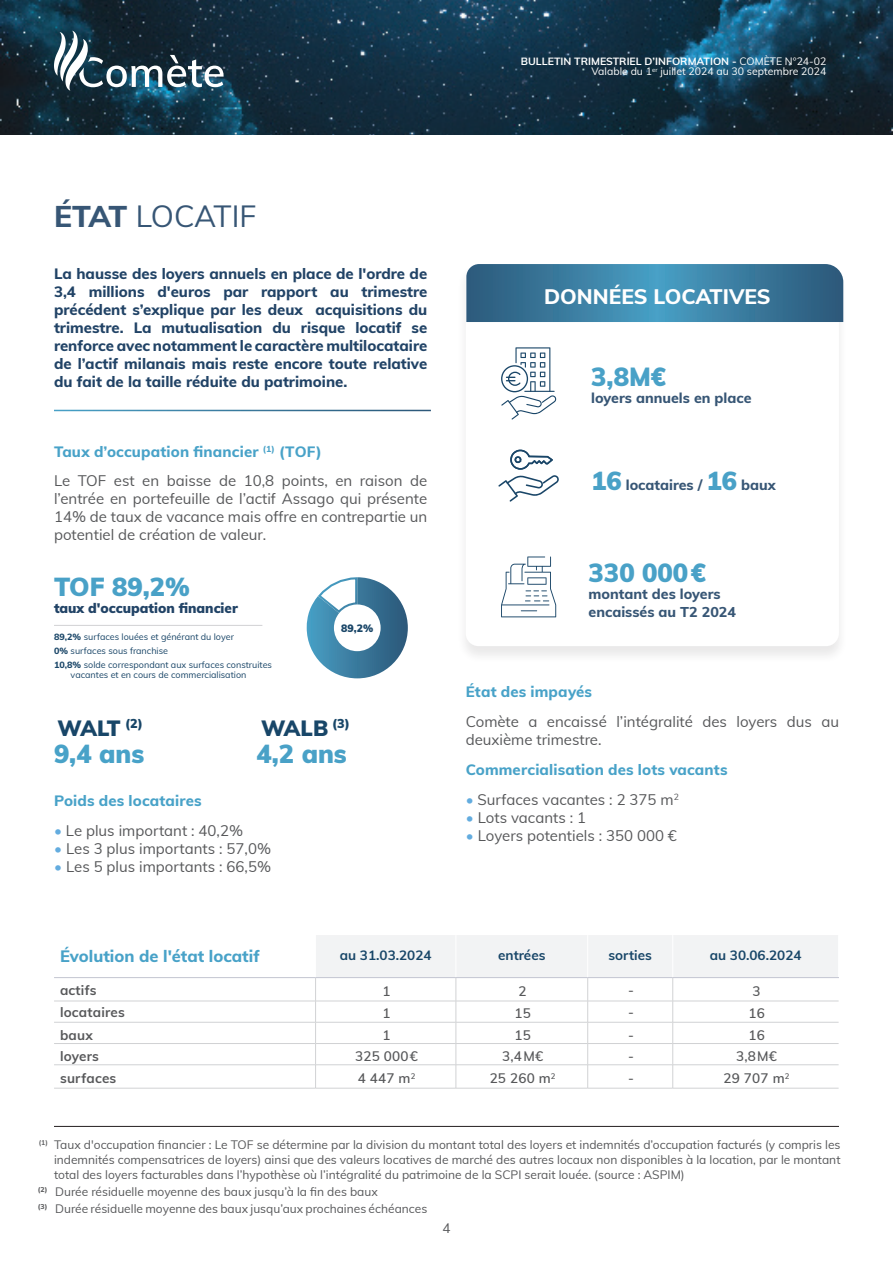
<style>
.page{position:relative;width:893px;height:1263px;background:#fff}
.page>*{position:absolute;margin:0;border:0;box-sizing:border-box;transform-origin:0 0}
.t1{font:30px "Muli";letter-spacing:-.01em;color:#375675}
.Extra_Bold_bleu_Marine{font:900 25.65px "Muli";color:#49a1c7}
.Extra_bold_Cyan{font:900 25.65px "Muli";color:#49a1c7}
.Extra_Bold_bleu_Marine-2{font:900 25.5px "Muli";color:#49a1c7}
.t2{font:900 25.5px "Muli";color:#48a2c8}
.t3{font:900 21.6px "Muli";letter-spacing:-.035em;color:#184668}
.t4{font:800 21px "Muli";color:#fff}
.TEXTE_TABLEAU_TITRE_FOND_SOMBRE{font:800 16.5px "Muli";color:#48a2c8}
.t5{font:15px/18px "Muli";color:#57585a}
.t6{font:800 15px/18px "Muli";color:#214366;text-align:justify}
.t7{font:800 15px "Muli";letter-spacing:.01em;color:#48a2c8}
.Extra_Bold_bleu_Marine-3{font:800 14.25px "Muli";color:#375675}
.Extra_bold_Cyan-2{font:800 14.25px "Muli";color:#375675}
.TEXTE_COURANT_TABLEAU_FOND_BLANC{font:600 13.5px "Muli";letter-spacing:.015em;color:#57585a}
.TEXTE_TABLEAU_TITRE_FOND_SOMBRE-2{font:700 13.5px "Muli";color:#184668}
.TEXTE_COURANT_TABLEAU_FOND_BLANC-2{font:700 13.5px "Muli";letter-spacing:.015em;color:#57585a}
.texte_bleu_chiffres_clés{font:900 13.5px "Muli";color:#214366}
.t8{font:13.5px "Muli";color:#57585a}
.t9{font:900 12.6px "Muli";color:#184668}
.t10{font:12px/15px "Muli";color:#57585a;text-align:justify}
.t11{font:700 10.5px "Muli";color:#fff}
.t12{font:10.5px "Muli";color:#fff}
.Extra_Bold_bleu_Marine-4{font:900 10.5px "Muli";color:#1a4668}
.t13{font:9px/10.5px "Muli";color:#1a4668}
.t14{font:800 7.05px "Muli";color:#57585a}
.t15{font:700 7.05px "Muli";color:#57585a}
.s1{font-weight:400}
.s2{font-weight:800}
.s3{color:#63acdf}
.s4{font-weight:900;font-size:25.5px;color:#49a1c7}
</style>
<div class="page">
<div style="left:457px;top:263px;width:391px;height:401px;background:#231f20;opacity:.1"></div>
<svg style="left:466px;top:322px;width:373px;height:324px"></svg>
<img style="left:0;top:0;width:893px;height:134px">
<svg style="left:54px;top:31px;width:170px;height:60px"></svg>
<svg style="left:501px;top:347px;width:56px;height:73px"></svg>
<svg style="left:466px;top:264px;width:377px;height:58px;background:#3b7b9e"></svg>
<svg style="left:498px;top:449px;width:61px;height:53px"></svg>
<hr style="left:54px;top:625px;width:208px;height:1px;background:#d1d2d4">
<svg style="left:501px;top:556px;width:55px;height:61px"></svg>
<hr style="left:54px;top:1126px;width:785px;height:1px;background:#231f20">
<hr style="left:54px;top:977px;width:262px;height:1px;background:#c3c5d1">
<hr style="left:54px;top:1001px;width:262px;height:1px;background:#d1d2d4">
<hr style="left:54px;top:1022px;width:262px;height:1px;background:#d1d2d4">
<hr style="left:54px;top:1043px;width:262px;height:1px;background:#d1d2d4">
<hr style="left:54px;top:1064px;width:262px;height:1px;background:#d1d2d4">
<svg style="left:315px;top:935px;width:524px;height:153px"></svg>
<hr style="left:54px;top:1088px;width:262px;height:1px;background:#d1d2d4">
<hr style="left:316px;top:1088px;width:140px;height:1px;background:#d1d2d4">
<hr style="left:456px;top:1088px;width:132px;height:1px;background:#d1d2d4">
<hr style="left:588px;top:1088px;width:85px;height:1px;background:#d1d2d4">
<hr style="left:673px;top:1088px;width:166px;height:1px;background:#d1d2d4">
<svg style="left:307px;top:577px;width:101px;height:101px"></svg>
<p class="t11" style="left:521px;top:53px;width:307px">BULLETIN TRIMESTRIEL D’INFORMATION - <span class="s1">COMÈTE N°24-02</span></p>
<p class="t12" style="left:592px;top:64px;width:236px">Valable du 1<sup>er</sup> juillet 2024 au 30 septembre 2024</p>
<p class="t1" style="left:54px;top:194px;width:204px"><span class="s2">ÉTAT</span> LOCATIF</p>
<p class="t6" style="left:54px;top:264px;width:375px">La hausse des loyers annuels en place de l'ordre de 3,4 millions d'euros par rapport au trimestre précédent s’explique par les deux acquisitions du trimestre. La mutualisation du risque locatif se renforce avec notamment le caractère multilocataire de l’actif milanais mais reste encore toute relative du fait de la taille réduite du patrimoine.</p>
<p class="t7" style="left:54px;top:441px;width:269px">Taux d’occupation financier <sup>(1)</sup> (TOF)</p>
<p class="t5" style="left:54px;top:471px;width:375px;text-align:justify">Le TOF est en baisse de 10,8 points, en raison de l’entrée en portefeuille de l’actif Assago qui présente 14% de taux de vacance mais offre en contrepartie un potentiel de création de valeur.</p>
<p class="Extra_Bold_bleu_Marine-2" style="left:54px;top:568px;width:137px">TOF 89,2%</p>
<p class="texte_bleu_chiffres_clés" style="left:54px;top:598px;width:185px">taux d'occupation financier</p>
<p class="t13" style="left:54px;top:631px;width:181px"><span class="s2">89,2%</span> surfaces louées et générant du loyer</p>
<p class="t13" style="left:54px;top:645px;width:116px"><span class="s2">0%</span> surfaces sous franchise</p>
<p class="t13" style="left:71px;top:659px;width:203px;text-indent:-17px"><span class="s2">10,8%</span> solde correspondant aux surfaces construites vacantes et en cours de commercialisation</p>
<p class="Extra_Bold_bleu_Marine-4" style="left:341px;top:620px;width:34px">89,2%</p>
<p class="t3" style="left:58px;top:712px;width:65px">WALT</p>
<p class="t9" style="left:125px;top:714px;width:19px">(2)</p>
<p class="t3" style="left:261px;top:712px;width:69px">WALB</p>
<p class="t9" style="left:332px;top:714px;width:19px">(3)</p>
<p class="t2" style="left:54px;top:735px;width:92px">9,4 ans</p>
<p class="Extra_Bold_bleu_Marine-2" style="left:257px;top:735px;width:92px">4,2 ans</p>
<p class="t7" style="left:54px;top:789px;width:149px">Poids des locataires</p>
<p class="t5" style="left:54px;top:820px;width:191px"><span class="s3">•</span> Le plus important : 40,2%</p>
<p class="t5" style="left:54px;top:838px;width:219px"><span class="s3">•</span> Les 3 plus importants : 57,0%</p>
<p class="t5" style="left:54px;top:856px;width:219px"><span class="s3">•</span> Les 5 plus importants : 66,5%</p>
<p class="t4" style="left:544px;top:281px;width:228px">DONNÉES LOCATIVES</p>
<p class="Extra_bold_Cyan" style="left:591px;top:358px;width:77px">3,8M€</p>
<p class="Extra_bold_Cyan-2" style="left:591px;top:388px;width:162px">loyers annuels en place</p>
<p class="Extra_Bold_bleu_Marine-3" style="left:591px;top:474px;width:186px"><span class="s4">16</span> locataires / <span class="s4">16</span> baux</p>
<p class="Extra_Bold_bleu_Marine" style="left:589px;top:554px;width:119px">330 000€</p>
<p class="Extra_Bold_bleu_Marine-3" style="left:589px;top:584px;width:134px">montant des loyers</p>
<p class="Extra_Bold_bleu_Marine-3" style="left:589px;top:601px;width:149px">encaissés au T2 2024</p>
<p class="t7" style="left:466px;top:681px;width:128px">État des impayés</p>
<p class="t5" style="left:466px;top:712px;width:375px">Comète a encaissé l’intégralité des loyers dus au deuxième trimestre.</p>
<p class="t7" style="left:466px;top:759px;width:264px">Commercialisation des lots vacants</p>
<p class="t5" style="left:466px;top:790px;width:215px"><span class="s3">•</span> Surfaces vacantes : 2 375 m<sup>2</sup></p>
<p class="t5" style="left:466px;top:808px;width:122px"><span class="s3">•</span> Lots vacants : 1</p>
<p class="t5" style="left:466px;top:826px;width:213px"><span class="s3">•</span> Loyers potentiels : 350 000 €</p>
<p class="TEXTE_TABLEAU_TITRE_FOND_SOMBRE" style="left:60px;top:943px;width:201px">Évolution de l'état locatif</p>
<p class="TEXTE_TABLEAU_TITRE_FOND_SOMBRE-2" style="left:340px;top:945px;width:93px">au 31.03.2024</p>
<p class="TEXTE_TABLEAU_TITRE_FOND_SOMBRE-2" style="left:498px;top:945px;width:49px">entrées</p>
<p class="TEXTE_TABLEAU_TITRE_FOND_SOMBRE-2" style="left:608px;top:945px;width:45px">sorties</p>
<p class="TEXTE_TABLEAU_TITRE_FOND_SOMBRE-2" style="left:710px;top:945px;width:93px">au 30.06.2024</p>
<p class="TEXTE_COURANT_TABLEAU_FOND_BLANC-2" style="left:60px;top:980px;width:38px">actifs</p>
<p class="TEXTE_COURANT_TABLEAU_FOND_BLANC" style="left:383px;top:981px;width:10px">1</p>
<p class="TEXTE_COURANT_TABLEAU_FOND_BLANC" style="left:519px;top:981px;width:10px">2</p>
<p class="TEXTE_COURANT_TABLEAU_FOND_BLANC" style="left:628px;top:980px;width:7px">-</p>
<p class="TEXTE_COURANT_TABLEAU_FOND_BLANC" style="left:752px;top:981px;width:10px">3</p>
<p class="TEXTE_COURANT_TABLEAU_FOND_BLANC-2" style="left:60px;top:1002px;width:66px">locataires</p>
<p class="TEXTE_COURANT_TABLEAU_FOND_BLANC" style="left:383px;top:1004px;width:10px">1</p>
<p class="TEXTE_COURANT_TABLEAU_FOND_BLANC" style="left:514px;top:1004px;width:18px">15</p>
<p class="TEXTE_COURANT_TABLEAU_FOND_BLANC" style="left:628px;top:1002px;width:7px">-</p>
<p class="TEXTE_COURANT_TABLEAU_FOND_BLANC" style="left:748px;top:1004px;width:18px">16</p>
<p class="TEXTE_COURANT_TABLEAU_FOND_BLANC-2" style="left:60px;top:1025px;width:34px">baux</p>
<p class="TEXTE_COURANT_TABLEAU_FOND_BLANC" style="left:383px;top:1025px;width:10px">1</p>
<p class="TEXTE_COURANT_TABLEAU_FOND_BLANC" style="left:514px;top:1025px;width:18px">15</p>
<p class="TEXTE_COURANT_TABLEAU_FOND_BLANC" style="left:628px;top:1025px;width:7px">-</p>
<p class="TEXTE_COURANT_TABLEAU_FOND_BLANC" style="left:748px;top:1025px;width:18px">16</p>
<p class="TEXTE_COURANT_TABLEAU_FOND_BLANC-2" style="left:60px;top:1046px;width:41px">loyers</p>
<p class="TEXTE_COURANT_TABLEAU_FOND_BLANC" style="left:355px;top:1046px;width:64px">325 000€</p>
<p class="TEXTE_COURANT_TABLEAU_FOND_BLANC" style="left:502px;top:1046px;width:42px">3,4M€</p>
<p class="TEXTE_COURANT_TABLEAU_FOND_BLANC" style="left:628px;top:1046px;width:7px">-</p>
<p class="TEXTE_COURANT_TABLEAU_FOND_BLANC" style="left:736px;top:1046px;width:42px">3,8M€</p>
<p class="TEXTE_COURANT_TABLEAU_FOND_BLANC-2" style="left:60px;top:1068px;width:58px">surfaces</p>
<p class="TEXTE_COURANT_TABLEAU_FOND_BLANC" style="left:358px;top:1068px;width:59px">4 447 m<sup>2</sup></p>
<p class="TEXTE_COURANT_TABLEAU_FOND_BLANC" style="left:490px;top:1068px;width:68px">25 260 m<sup>2</sup></p>
<p class="TEXTE_COURANT_TABLEAU_FOND_BLANC" style="left:628px;top:1068px;width:7px">-</p>
<p class="TEXTE_COURANT_TABLEAU_FOND_BLANC" style="left:723px;top:1068px;width:68px">29 707 m<sup>2</sup></p>
<p class="t10" style="left:54px;top:1137px;width:788px">Taux d'occupation financier : Le TOF se détermine par la division du montant total des loyers et indemnités d’occupation facturés (y compris les indemnités compensatrices de loyers) ainsi que des valeurs locatives de marché des autres locaux non disponibles à la location, par le montant total des loyers facturables dans l’hypothèse où l’intégralité du patrimoine de la SCPI serait louée. (source : ASPIM)</p>
<p class="t15" style="left:39px;top:1137px;width:11px">(1)</p>
<p class="t14" style="left:38px;top:1184px;width:11px">(2)</p>
<p class="t10" style="left:55px;top:1183px;width:324px">Durée résiduelle moyenne des baux jusqu’à la fin des baux</p>
<p class="t14" style="left:38px;top:1201px;width:11px">(3)</p>
<p class="t10" style="left:55px;top:1200px;width:374px">Durée résiduelle moyenne des baux jusqu’aux prochaines échéances</p>
<p class="t8" style="left:442px;top:1218px;width:10px">4</p>
</div>
